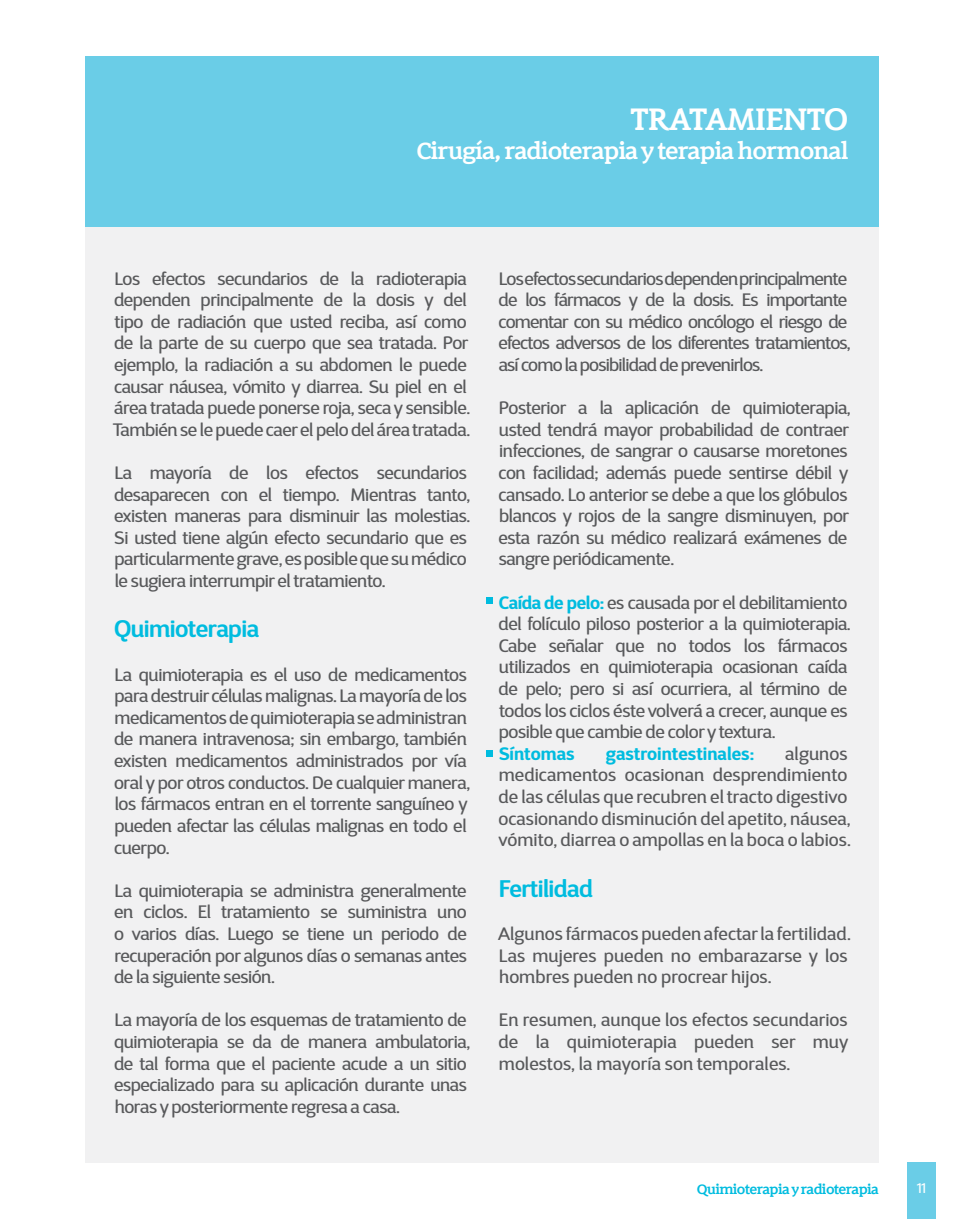
<style>
.page{position:relative;width:964px;height:1219px;background:#fff}
.page>*{position:absolute;margin:0;border:0;box-sizing:border-box;transform-origin:0 0}
.t1{font:700 32px "Filo Pro";letter-spacing:-.04em;color:#fff}
.t2{font:700 24px "Filo Pro";letter-spacing:-.04em;color:#fff}
.t3{font:600 24px "D Sari";letter-spacing:-.025em;color:#00bcdf}
.t4{font:18px/21.6px "D Sari";letter-spacing:-.025em;color:#58595b}
.t5{font:18px/21.6px "D Sari";color:#58595b}
.t6{font:18px/21.6px "D Sari";letter-spacing:-.045em;color:#58595b}
.t7{font:700 18px "D Sari";color:#00bcdf}
.t8{font:700 14px "Filo Pro";letter-spacing:-.04em;color:#00bcdf}
.t9{font:14px "D Sari";color:#fff}
.s1{font-weight:700;color:#00bcdf}
</style>
<div class="page">
<div style="left:85px;top:227px;width:794px;height:935px;background:#f1f1f2"></div>
<svg style="left:487px;top:597px;width:6px;height:6px"></svg>
<svg style="left:487px;top:750px;width:6px;height:6px"></svg>
<div style="left:85px;top:57px;width:794px;height:170px;background:#6acde7"></div>
<div style="left:907px;top:1162px;width:28px;height:57px;background:#6acde7"></div>
<h1 class="t1" style="left:630px;top:98px;width:219px">TRATAMIENTO</h1>
<h2 class="t2" style="left:416px;top:135px;width:434px">Cirugía, radioterapia y terapia hormonal</h2>
<p class="t4" style="left:113px;top:267px;width:359px">Los efectos secundarios de la radioterapia dependen principalmente de la dosis y del tipo de radiación que usted reciba, así como de la parte de su cuerpo que sea tratada. Por ejemplo, la radiación a su abdomen le puede causar náusea, vómito y diarrea. Su piel en el área tratada puede ponerse roja, seca y sensible.<br>También se le puede caer el pelo del área tratada.</p>
<p class="t4" style="left:114px;top:462px;width:358px">La mayoría de los efectos secundarios desaparecen con el tiempo. Mientras tanto, existen maneras para disminuir las molestias.<br>Si usted tiene algún efecto secundario que es particularmente grave, es posible que su médico le sugiera interrumpir el tratamiento.</p>
<h2 class="t3" style="left:114px;top:614px;width:147px">Quimioterapia</h2>
<p class="t4" style="left:114px;top:663px;width:358px">La quimioterapia es el uso de medicamentos para destruir células malignas. La mayoría de los medicamentos de quimioterapia se administran de manera intravenosa; sin embargo, también existen medicamentos administrados por vía oral y por otros conductos. De cualquier manera, los fármacos entran en el torrente sanguíneo y pueden afectar las células malignas en todo el cuerpo.</p>
<p class="t4" style="left:114px;top:879px;width:354px;text-align:justify">La quimioterapia se administra generalmente en ciclos. El tratamiento se suministra uno o varios días. Luego se tiene un periodo de recuperación por algunos días o semanas antes de la siguiente sesión.</p>
<p class="t4" style="left:114px;top:1009px;width:358px">La mayoría de los esquemas de tratamiento de quimioterapia se da de manera ambulatoria, de tal forma que el paciente acude a un sitio especializado para su aplicación durante unas horas y posteriormente regresa a casa.</p>
<p class="t6" style="left:498px;top:267px;width:354px">Los efectos secundarios dependen principalmente de los fármacos y de la dosis. Es importante comentar con su médico oncólogo el riesgo de efectos adversos de los diferentes tratamientos, así como la posibilidad de prevenirlos.</p>
<p class="t4" style="left:498px;top:397px;width:354px">Posterior a la aplicación de quimioterapia, usted tendrá mayor probabilidad de contraer infecciones, de sangrar o causarse moretones con facilidad; además puede sentirse débil y cansado. Lo anterior se debe a que los glóbulos blancos y rojos de la sangre disminuyen, por esta razón su médico realizará exámenes de sangre periódicamente.</p>
<p class="t4" style="left:498px;top:591px;width:354px"><span class="s1">Caída de pelo:</span> es causada por el debilitamiento del folículo piloso posterior a la quimioterapia.<br>Cabe señalar que no todos los fármacos utilizados en quimioterapia ocasionan caída de pelo; pero si así ocurriera, al término de todos los ciclos éste volverá a crecer, aunque es posible que cambie de color y textura.</p>
<p class="t7" style="left:499px;top:742px;width:77px">Síntomas</p>
<p class="t7" style="left:606px;top:742px;width:150px">gastrointestinales:</p>
<p class="t5" style="left:498px;top:743px;width:354px;text-indent:287px">algunos medicamentos ocasionan desprendimiento de las células que recubren el tracto digestivo ocasionando disminución del apetito, náusea, vómito, diarrea o ampollas en la boca o labios.</p>
<h2 class="t3" style="left:499px;top:873px;width:96px">Fertilidad</h2>
<p class="t5" style="left:498px;top:923px;width:354px">Algunos fármacos pueden afectar la fertilidad.<br>Las mujeres pueden no embarazarse y los hombres pueden no procrear hijos.</p>
<p class="t4" style="left:498px;top:1009px;width:351px;text-align:justify">En resumen, aunque los efectos secundarios de la quimioterapia pueden ser muy molestos, la mayoría son temporales.</p>
<p class="t8" style="left:697px;top:1180px;width:184px">Quimioterapia y radioterapia</p>
<p class="t9" style="left:917px;top:1179px;width:11px">11</p>
</div>
